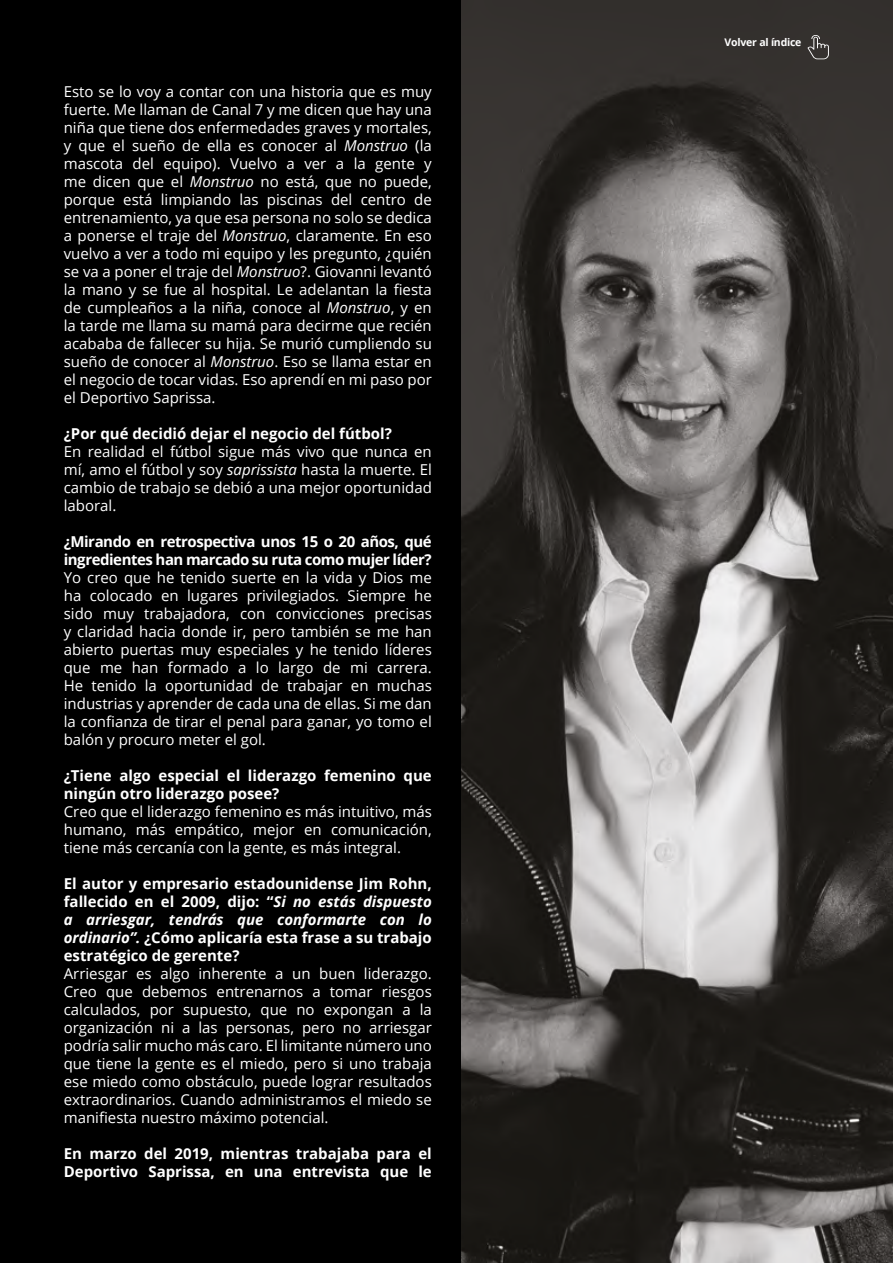
<style>
.page{position:relative;width:893px;height:1263px;background:#000}
.page>*{position:absolute;margin:0;border:0;box-sizing:border-box;transform-origin:0 0}
.t1{font:15px/18px "Open Sans";color:#fff;text-align:justify}
.t2{font:700 15px/18px "Open Sans";color:#fff}
.t3{font:700 15px/18px "Open Sans";letter-spacing:-.03em;color:#fff}
.t4{font:700 10.5px "Open Sans";letter-spacing:-.02em;color:#fff}
.s1{font-style:italic}
</style>
<div class="page">
<img style="left:461px;top:0;width:432px;height:1263px">
<svg style="left:807px;top:35px;width:22px;height:24px"></svg>
<p class="t1" style="left:64px;top:82px;width:370px">Esto se lo voy a contar con una historia que es muy fuerte. Me llaman de Canal 7 y me dicen que hay una niña que tiene dos enfermedades graves y mortales, y que el sueño de ella es conocer al <span class="s1">Monstruo</span> (la mascota del equipo). Vuelvo a ver a la gente y me dicen que el <span class="s1">Monstruo</span> no está, que no puede, porque está limpiando las piscinas del centro de entrenamiento, ya que esa persona no solo se dedica a ponerse el traje del <span class="s1">Monstruo</span>, claramente. En eso vuelvo a ver a todo mi equipo y les pregunto, ¿quién se va a poner el traje del <span class="s1">Monstruo</span>?. Giovanni levantó la mano y se fue al hospital. Le adelantan la fiesta de cumpleaños a la niña, conoce al <span class="s1">Monstruo</span>, y en la tarde me llama su mamá para decirme que recién acababa de fallecer su hija. Se murió cumpliendo su sueño de conocer al <span class="s1">Monstruo</span>. Eso se llama estar en el negocio de tocar vidas. Eso aprendí en mi paso por el Deportivo Saprissa.</p>
<p class="t2" style="left:64px;top:424px;width:330px">¿Por qué decidió dejar el negocio del fútbol?</p>
<p class="t1" style="left:64px;top:442px;width:370px">En realidad el fútbol sigue más vivo que nunca en mí, amo el fútbol y soy <span class="s1">saprissista</span> hasta la muerte. El cambio de trabajo se debió a una mejor oportunidad laboral.</p>
<p class="t3" style="left:64px;top:532px;width:370px">¿Mirando en retrospectiva unos 15 o 20 años, qué ingredientes han marcado su ruta como mujer líder?</p>
<p class="t1" style="left:64px;top:568px;width:370px">Yo creo que he tenido suerte en la vida y Dios me ha colocado en lugares privilegiados. Siempre he sido muy trabajadora, con convicciones precisas y claridad hacia donde ir, pero también se me han abierto puertas muy especiales y he tenido líderes que me han formado a lo largo de mi carrera.<br>He tenido la oportunidad de trabajar en muchas industrias y aprender de cada una de ellas. Si me dan la confianza de tirar el penal para ganar, yo tomo el balón y procuro meter el gol.</p>
<p class="t2" style="left:64px;top:766px;width:370px">¿Tiene algo especial el liderazgo femenino que ningún otro liderazgo posee?</p>
<p class="t1" style="left:64px;top:802px;width:370px">Creo que el liderazgo femenino es más intuitivo, más humano, más empático, mejor en comunicación, tiene más cercanía con la gente, es más integral.</p>
<p class="t2" style="left:64px;top:874px;width:370px;text-align:justify">El autor y empresario estadounidense Jim Rohn, fallecido en el 2009, dijo: “<span class="s1">Si no estás dispuesto a arriesgar, tendrás que conformarte con lo ordinario”.</span> ¿Cómo aplicaría esta frase a su trabajo estratégico de gerente?</p>
<p class="t1" style="left:64px;top:964px;width:370px">Arriesgar es algo inherente a un buen liderazgo.<br>Creo que debemos entrenarnos a tomar riesgos calculados, por supuesto, que no expongan a la organización ni a las personas, pero no arriesgar podría salir mucho más caro. El limitante número uno que tiene la gente es el miedo, pero si uno trabaja ese miedo como obstáculo, puede lograr resultados extraordinarios. Cuando administramos el miedo se manifiesta nuestro máximo potencial.</p>
<p class="t2" style="left:64px;top:1144px;width:370px">En marzo del 2019, mientras trabajaba para el<br>Deportivo Saprissa, en una entrevista que le</p>
<p class="t4" style="left:725px;top:35px;width:78px">Volver al índice</p>
</div>
